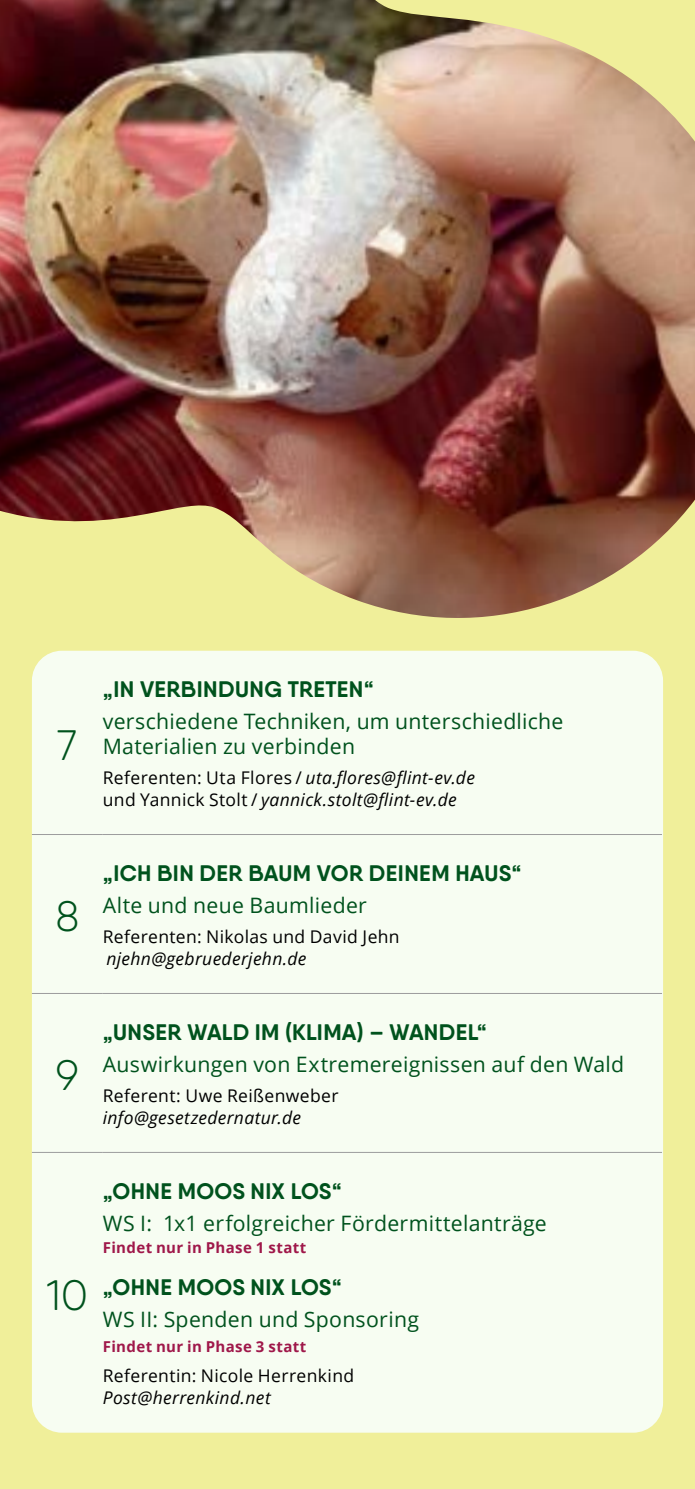
<style>
.page{position:relative;width:695px;height:1489px;background:#fff}
.page>*{position:absolute;margin:0;border:0;box-sizing:border-box;transform-origin:0 0}
.t1{font:300 42.5px "Qanelas Soft";color:#00521d}
.t2{font:700 22.5px "Qanelas Soft";letter-spacing:.015em;color:#00521d}
.t3{font:21.25px/25px "Open Sans";letter-spacing:.015em;color:#00521d}
.t4{font:italic 17.5px/22.5px "Open Sans";letter-spacing:.02em;color:#000}
.t5{font:17.5px "Open Sans";letter-spacing:.02em;color:#000}
.t6{font:700 15px "Open Sans";letter-spacing:.025em;color:#9f184a}
.s1{font-style:normal}
</style>
<div class="page">
<div style="left:0;top:0;width:694px;height:1488px;background:#f0ef9a"></div>
<img style="left:0;top:0;width:694px;height:618px">
<div style="left:32px;top:650px;width:631px;height:782px;background:#f7fdf2;border-radius:30px"></div>
<hr style="left:32px;top:834px;width:71px;height:1px;background:#9c9c9d">
<hr style="left:103px;top:834px;width:559px;height:1px;background:#9c9c9d">
<hr style="left:32px;top:993px;width:71px;height:1px;background:#9c9c9d">
<hr style="left:103px;top:993px;width:559px;height:1px;background:#9c9c9d">
<hr style="left:32px;top:1151px;width:71px;height:1px;background:#9c9c9d">
<hr style="left:103px;top:1151px;width:559px;height:1px;background:#9c9c9d">
<h1 class="t1" style="left:57px;top:718px;width:22px">7</h1>
<h1 class="t1" style="left:56px;top:890px;width:25px">8</h1>
<h1 class="t1" style="left:56px;top:1049px;width:24px">9</h1>
<p class="t2" style="left:103px;top:675px;width:273px">„IN VERBINDUNG TRETEN“</p>
<p class="t3" style="left:103px;top:708px;width:462px">verschiedene Techniken, um unterschiedliche<br>Materialien zu verbinden</p>
<p class="t4" style="left:103px;top:765px;width:373px"><span class="s1">Referenten: Uta Flores /</span> uta.flores@flint-ev.de <span class="s1">und Yannick Stolt /</span> yannick.stolt@flint-ev.de</p>
<p class="t2" style="left:103px;top:858px;width:420px">„ICH BIN DER BAUM VOR DEINEM HAUS“</p>
<p class="t3" style="left:103px;top:892px;width:265px">Alte und neue Baumlieder</p>
<p class="t5" style="left:103px;top:924px;width:298px">Referenten: Nikolas und David Jehn</p>
<p class="t4" style="left:106px;top:947px;width:202px">njehn@gebruederjehn.de</p>
<p class="t2" style="left:103px;top:1017px;width:385px">„UNSER WALD IM (KLIMA) – WANDEL“</p>
<p class="t3" style="left:103px;top:1051px;width:523px">Auswirkungen von Extremereignissen auf den Wald</p>
<p class="t5" style="left:103px;top:1083px;width:237px">Referent: Uwe Reißenweber</p>
<p class="t4" style="left:103px;top:1105px;width:200px">info@gesetzedernatur.de</p>
<h1 class="t1" style="left:47px;top:1268px;width:43px">10</h1>
<p class="t2" style="left:103px;top:1176px;width:241px">„OHNE MOOS NIX LOS“</p>
<p class="t3" style="left:103px;top:1209px;width:445px">WS I: 1x1 erfolgreicher Fördermittelanträge</p>
<p class="t6" style="left:103px;top:1237px;width:205px">Findet nur in Phase 1 statt</p>
<p class="t2" style="left:103px;top:1272px;width:241px">„OHNE MOOS NIX LOS“</p>
<p class="t3" style="left:103px;top:1306px;width:317px">WS II: Spenden und Sponsoring</p>
<p class="t6" style="left:103px;top:1335px;width:205px">Findet nur in Phase 3 statt</p>
<p class="t5" style="left:103px;top:1363px;width:253px">Referentin: Nicole Herrenkind</p>
<p class="t4" style="left:103px;top:1386px;width:169px">Post@herrenkind.net</p>
</div>
